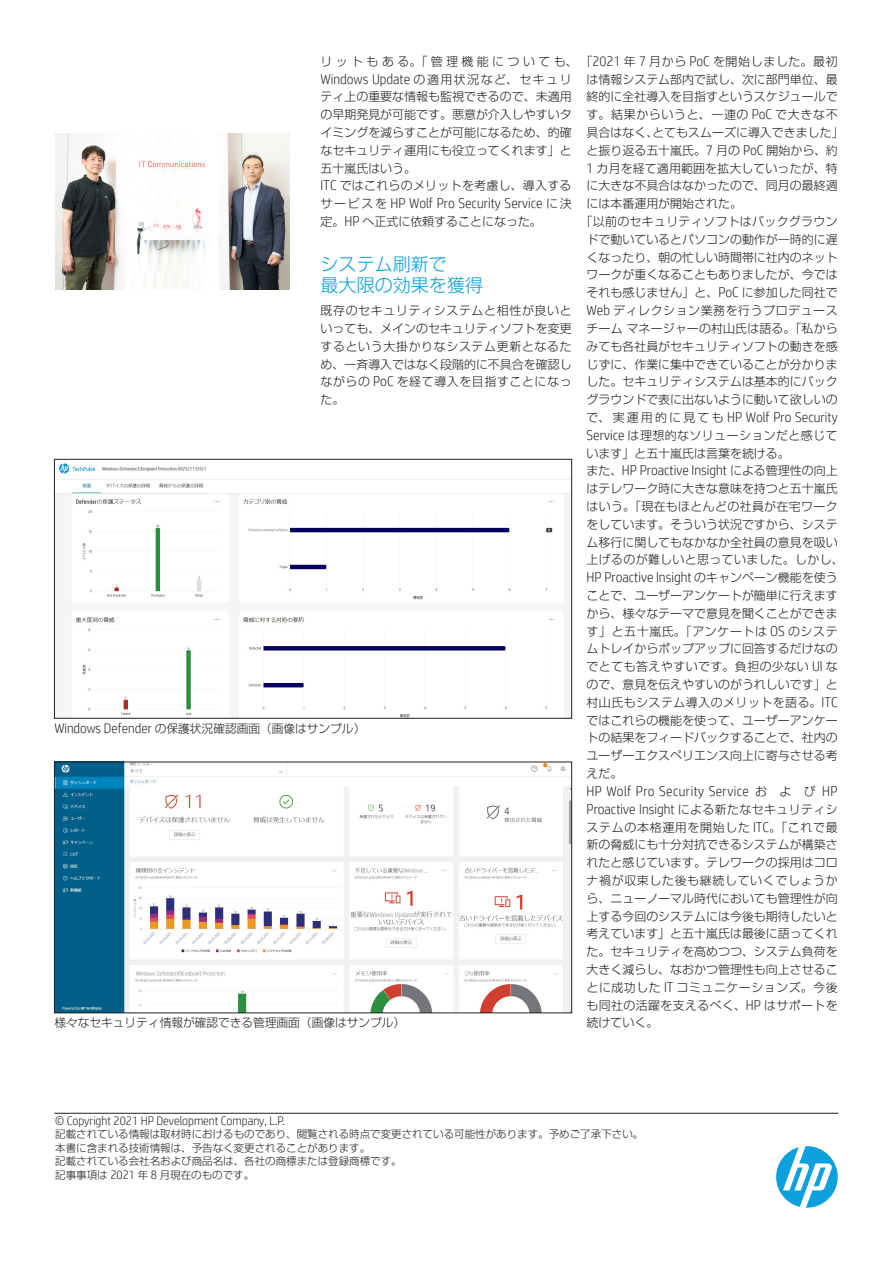
<style>
.page{position:relative;width:893px;height:1263px;background:#fff}
.page>*{position:absolute;margin:0;border:0;box-sizing:border-box;transform-origin:0 0}
._3行_小見出し{font:300 18px/21.3px "Shin Go Pro";color:#0ca0dd}
.本文{font:300 14.25px "HP Simplified";color:#231f20;scale:.93 1}
.本文-2{font:300 14.25px "HP Simplified";letter-spacing:.03em;color:#231f20;scale:.93 1}
.t1{font:300 13.95px "HP Simplified";color:#231f20;scale:.93 1}
.t2{font:300 12.45px "HP Simplified";color:#231f20;scale:.93 1}
.本文-3{font:300 12px/17.9px "Shin Go Pro";color:#231f20}
.本文-4{font:300 12px/17.9px "Shin Go Pro";letter-spacing:.05em;color:#231f20;text-align:right}
.本文-5{font:300 12px/17.9px "Shin Go Pro";letter-spacing:.03em;color:#231f20}
.本文-6{font:300 12px "Shin Go Pro";letter-spacing:.055em;color:#231f20}
.本文-7{font:300 12px/17.9px "Shin Go Pro";letter-spacing:.045em;color:#231f20}
.本文-8{font:300 12px/17.9px "Shin Go Pro";letter-spacing:.035em;color:#231f20}
.本文-9{font:300 12px "Shin Go Pro";letter-spacing:.285em;color:#231f20}
.本文-10{font:300 12px "Shin Go Pro";letter-spacing:.025em;color:#231f20}
.本文-11{font:300 12px "Shin Go Pro";letter-spacing:.12em;color:#231f20}
.t3{font:300 11.7px "Shin Go Pro";color:#231f20}
.t4{font:300 10.5px "Shin Go Pro";color:#231f20}
</style>
<div class="page">
<hr style="left:54px;top:1113px;width:784px;height:1px;background:#231f20">
<svg style="left:776px;top:1146px;width:62px;height:62px"></svg>
<img style="left:56px;top:463px;width:514px;height:253px">
<div style="left:54px;top:459px;width:518px;height:259px;border:1px solid #231f20"></div>
<img style="left:56px;top:764px;width:514px;height:247px">
<div style="left:54px;top:762px;width:518px;height:251px;border:1px solid #231f20"></div>
<img style="left:55px;top:134px;width:234px;height:156px">
<p class="本文-9" style="left:320px;top:51px;width:273px">リットもある。「管理機能についても、「</p>
<p class="本文-3" style="left:587px;top:69px;width:253px">は情報システム部内で試し、次に部門単位、最</p>
<p class="本文-3" style="left:587px;top:86px;width:253px">終的に全社導入を目指すというスケジュールで</p>
<p class="本文-3" style="left:775px;top:104px;width:64px">で大きな不</p>
<p class="本文-3" style="left:624px;top:51px;width:13px">年</p>
<p class="本文-6" style="left:713px;top:51px;width:126px">を開始しました。最初</p>
<p class="本文-3" style="left:649px;top:51px;width:39px">月から</p>
<p class="本文" style="left:689px;top:53px;width:23px">PoC</p>
<p class="本文" style="left:592px;top:53px;width:32px">2021</p>
<p class="本文" style="left:639px;top:53px;width:9px">7</p>
<p class="本文-11" style="left:414px;top:69px;width:159px">の適用状況など、セキュリ</p>
<p class="本文" style="left:320px;top:71px;width:98px">Windows Update</p>
<p class="本文-3" style="left:320px;top:86px;width:253px;text-align:justify">ティ上の重要な情報も監視できるので、未適用の早期発見が可能です。悪意が介入しやすいタイミングを減らすことが可能になるため、的確なセキュリティ運用にも役立ってくれます」と五十嵐氏はいう。</p>
<p class="本文-10" style="left:340px;top:176px;width:233px">ではこれらのメリットを考慮し、導入する</p>
<p class="本文-3" style="left:652px;top:104px;width:193px;text-indent:-66px">す。結果からいうと、一連の<br>とてもスムーズに導入できました「</p>
<p class="本文" style="left:752px;top:106px;width:23px">PoC</p>
<p class="本文-3" style="left:587px;top:122px;width:73px">具合はなく、</p>
<p class="本文-3" style="left:597px;top:140px;width:243px;text-indent:-10px">と振り返る五十嵐氏。<br>カ月を経て適用範囲を拡大していったが、特</p>
<p class="本文-3" style="left:766px;top:140px;width:73px">開始から、約</p>
<p class="本文" style="left:743px;top:142px;width:23px">PoC</p>
<p class="本文-3" style="left:716px;top:140px;width:25px">月の</p>
<p class="本文" style="left:706px;top:142px;width:9px">7</p>
<p class="本文" style="left:587px;top:160px;width:9px">1</p>
<p class="本文-3" style="left:587px;top:175px;width:253px">に大きな不具合はなかったので、同月の最終週には本番運用が開始された。</p>
<p class="本文-3" style="left:581px;top:211px;width:259px;text-align:right">「以前のセキュリティソフトはバックグラウンドで動いているとパソコンの動作が一時的に遅くなったり、朝の忙しい時間帯に社内のネットワークが重くなることもありましたが、今ではに参加した同社で</p>
<p class="本文" style="left:320px;top:177px;width:19px">ITC</p>
<p class="本文-3" style="left:362px;top:193px;width:181px;text-indent:-42px">サービスを<br>へ正式に依頼することになった。</p>
<p class="本文" style="left:390px;top:195px;width:165px">HP Wolf Pro Security Service</p>
<p class="本文-3" style="left:546px;top:193px;width:27px">に決</p>
<p class="本文-3" style="left:320px;top:211px;width:25px">定。</p>
<p class="_3行_小見出し" style="left:320px;top:251px;width:164px">システム刷新で<br>最大限の効果を獲得</p>
<p class="本文-4" style="left:320px;top:300px;width:253px">既存のセキュリティシステムと相性が良いといっても、メインのセキュリティソフトを変更するという大掛かりなシステム更新となるため、一斉導入ではなく段階的に不具合を確認しを経て導入を目指すことになっ</p>
<p class="本文" style="left:344px;top:213px;width:18px">HP</p>
<p class="本文-7" style="left:613px;top:282px;width:226px;text-indent:-27px">それも感じません」と、<br>ディレクション業務を行うプロデュース</p>
<p class="本文" style="left:718px;top:284px;width:23px">PoC</p>
<p class="本文" style="left:587px;top:302px;width:27px">Web</p>
<p class="本文-3" style="left:587px;top:318px;width:253px;text-align:justify">チームマネージャーの村山氏は語る。「私からみても各社員がセキュリティソフトの動きを感じずに、作業に集中できていることが分かりました。セキュリティシステムは基本的にバックグラウンドで表に出ないように動いて欲しいの</p>
<p class="本文" style="left:727px;top:409px;width:120px">HP Wolf Pro Security</p>
<p class="本文-3" style="left:320px;top:371px;width:51px">ながらのた。</p>
<p class="本文" style="left:373px;top:373px;width:23px">PoC</p>
<p class="本文-8" style="left:628px;top:407px;width:211px;text-indent:-41px">で、実運用的に見ても<br>は理想的なソリューションだと感じて</p>
<p class="本文" style="left:587px;top:427px;width:42px">Service</p>
<p class="本文-3" style="left:587px;top:443px;width:205px">います」と五十嵐氏は言葉を続ける。</p>
<p class="本文-3" style="left:730px;top:460px;width:109px">による管理性の向上</p>
<p class="本文" style="left:622px;top:462px;width:115px">HP Proactive Insight</p>
<p class="本文-3" style="left:587px;top:460px;width:37px">また、</p>
<p class="本文-3" style="left:587px;top:478px;width:253px">はテレワーク時に大きな意味を持つと五十嵐氏</p>
<p class="本文-5" style="left:587px;top:496px;width:253px">はいう。「現在もほとんどの社員が在宅ワーク</p>
<p class="本文-3" style="left:587px;top:514px;width:253px">をしています。そういう状況ですから、システ</p>
<p class="本文-3" style="left:587px;top:532px;width:253px">ム移行に関してもなかなか全社員の意見を吸い</p>
<p class="本文-5" style="left:587px;top:549px;width:259px">上げるのが難しいと思っていました。しかし、</p>
<p class="本文-3" style="left:694px;top:567px;width:145px">のキャンペーン機能を使う</p>
<p class="本文" style="left:587px;top:569px;width:115px">HP Proactive Insight</p>
<p class="本文-3" style="left:587px;top:585px;width:253px;text-align:right">ことで、ユーザーアンケートが簡単に行えますから、様々なテーマで意見を聞くことができまのシステ</p>
<p class="本文-4" style="left:587px;top:621px;width:182px">す」と五十嵐氏。「アンケートは</p>
<p class="本文-3" style="left:587px;top:638px;width:253px">ムトレイからポップアップに回答するだけなの</p>
<p class="本文-3" style="left:826px;top:656px;width:13px">な</p>
<p class="本文" style="left:770px;top:623px;width:17px">OS</p>
<p class="本文-3" style="left:587px;top:656px;width:253px">でとても答えやすいです。負担の少ない<br>ので、意見を伝えやすいのがうれしいです」と</p>
<p class="本文" style="left:822px;top:694px;width:19px">ITC</p>
<p class="本文" style="left:812px;top:658px;width:13px">UI</p>
<p class="本文-3" style="left:587px;top:692px;width:253px">村山氏もシステム導入のメリットを語る。<br>ではこれらの機能を使って、ユーザーアンケートの結果をフィードバックすることで、社内のユーザーエクスペリエンス向上に寄与させる考えだ。</p>
<p class="本文" style="left:822px;top:783px;width:18px">HP</p>
<p class="t3" style="left:155px;top:719px;width:212px">の保護状況確認画面（画像はサンプル(</p>
<p class="t1" style="left:54px;top:720px;width:106px">Windows Defender</p>
<p class="本文-3" style="left:755px;top:781px;width:62px">および</p>
<p class="本文-2" style="left:587px;top:783px;width:176px">HP Wolf Pro Security Service</p>
<p class="本文-5" style="left:678px;top:799px;width:161px">による新たなセキュリティシ</p>
<p class="本文" style="left:587px;top:801px;width:96px">Proactive Insight</p>
<p class="t3" style="left:54px;top:1013px;width:352px">様々なセキュリティ情報が確認できる管理画面（画像はサンプル(</p>
<p class="本文-3" style="left:769px;top:816px;width:70px">。「これで最</p>
<p class="本文-6" style="left:587px;top:817px;width:165px">ステムの本格運用を開始した</p>
<p class="本文-3" style="left:587px;top:834px;width:253px">新の脅威にも十分対抗できるシステムが構築さ</p>
<p class="本文-3" style="left:587px;top:852px;width:253px">れたと感じています。テレワークの採用はコロ</p>
<p class="本文-6" style="left:587px;top:870px;width:253px">ナ禍が収束した後も継続していくでしょうか</p>
<p class="本文-3" style="left:587px;top:888px;width:253px">ら、ニューノーマル時代においても管理性が向</p>
<p class="本文-3" style="left:587px;top:906px;width:253px">上する今回のシステムには今後も期待したいと</p>
<p class="本文-3" style="left:587px;top:923px;width:253px">考えています」と五十嵐氏は最後に語ってくれ</p>
<p class="本文-3" style="left:587px;top:941px;width:253px">た。セキュリティを高めつつ、システム負荷を</p>
<p class="本文-3" style="left:587px;top:959px;width:253px">大きく減らし、なおかつ管理性も向上させるこ</p>
<p class="本文-7" style="left:677px;top:977px;width:163px">コミュニケーションズ。今後</p>
<p class="本文" style="left:753px;top:818px;width:19px">ITC</p>
<p class="本文-3" style="left:587px;top:977px;width:76px">とに成功した</p>
<p class="本文" style="left:664px;top:979px;width:12px">IT</p>
<p class="本文-5" style="left:587px;top:995px;width:161px">も同社の活躍を支えるべく、続けていく。</p>
<p class="本文-3" style="left:764px;top:995px;width:75px">はサポートを</p>
<p class="本文" style="left:746px;top:997px;width:18px">HP</p>
<p class="t2" style="left:55px;top:1113px;width:248px">© Copyright 2021 HP Development Company .P.L,</p>
<p class="t4" style="left:55px;top:1126px;width:590px">記載されている情報は取材時におけるものであり、閲覧される時点で変更されている可能性があります。予めご了承下さい。</p>
<p class="t4" style="left:55px;top:1139px;width:317px">本書に含まれる技術情報は、予告なく変更されることがあります。</p>
<p class="t4" style="left:55px;top:1153px;width:348px">記載されている会社名および商品名は、各社の商標または登録商標です。</p>
<p class="t4" style="left:160px;top:1166px;width:96px">月現在のものです。</p>
<p class="t4" style="left:138px;top:1166px;width:12px">年</p>
<p class="t4" style="left:55px;top:1166px;width:54px">記事事項は</p>
<p class="t2" style="left:110px;top:1167px;width:28px">2021</p>
<p class="t2" style="left:151px;top:1167px;width:8px">8</p>
</div>
